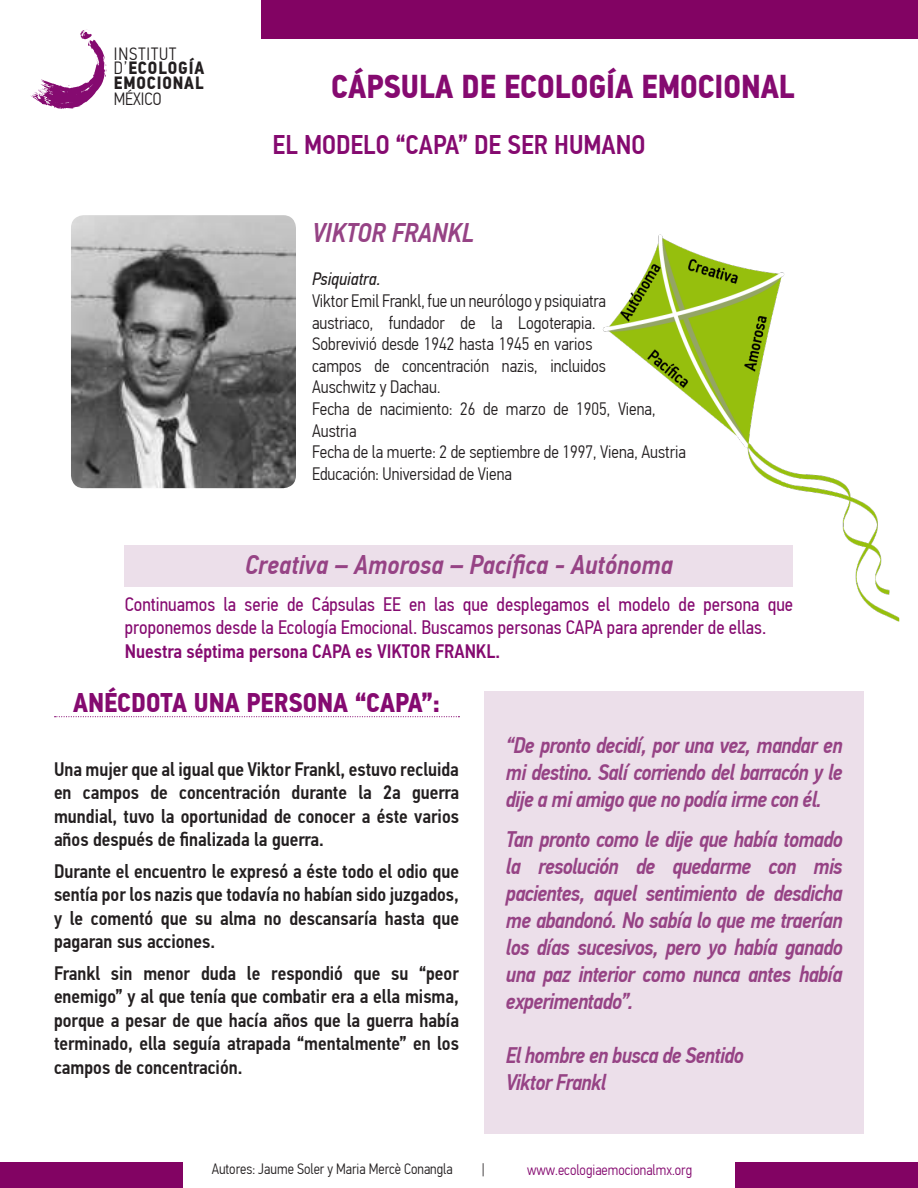
<style>
.page{position:relative;width:918px;height:1188px;background:#fff}
.page>*{position:absolute;margin:0;border:0;box-sizing:border-box;transform-origin:0 0}
.t1{font:700 33px "PF Din Text Cond Pro";color:#850a70}
.Estilo_de_párrafo_2{font:italic 500 27px "PF Din Text Cond Pro";color:#964385}
.t2{font:500 27px "PF Din Text Cond Pro";color:#850a70}
.titulos{font:700 27px "PF Din Text Cond Pro";color:#850a70}
.Estilo_de_párrafo_2-2{font:italic 500 22.5px/27px "PF Din Text Cond Pro";letter-spacing:-.03em;color:#964385;text-align:justify}
.t3{font:500 19.5px/23.4px "PF Din Text Cond Pro";color:#231f20;text-align:justify}
.t4{font:19.5px/23.4px "PF Din Text Cond Pro";color:#850a70}
.t5{font:500 19.5px "PF Din Text Cond Pro";color:#850a70}
.t6{font:300 18px/21.6px "PF Din Text Cond Pro";color:#231f20}
.t7{font:italic 18px "PF Din Text Cond Pro";color:#231f20}
.t8{font:700 17.85px/14.7px "PF Din Text Cond Pro";letter-spacing:.05em;color:#231f20}
.t9{font:300 17.7px "PF Din Text Cond Pro";color:#231f20}
.t10{font:300 15px "PF Din Text Cond Pro";color:#231f20}
.t11{font:300 15px "PF Din Text Cond Pro";color:#850a70}
.s1{font-weight:300}
</style>
<div class="page">
<svg style="left:30px;top:30px;width:76px;height:79px"></svg>
<div style="left:262px;top:0;width:656px;height:39px;background:#820363"></div>
<div style="left:735px;top:1162px;width:183px;height:26px;background:#820363"></div>
<div style="left:0;top:1162px;width:183px;height:26px;background:#820363"></div>
<div style="left:125px;top:545px;width:668px;height:41px;background:#ecdfea"></div>
<div style="left:485px;top:692px;width:379px;height:442px;background:#ecdfea"></div>
<svg style="left:55px;top:716px;width:404px;height:1px"></svg>
<img style="left:594px;top:234px;width:305px;height:388px">
<img style="left:71px;top:215px;width:225px;height:273px">
<p class="t8" style="left:114px;top:47px;width:92px"><span class="s1">INSTITUT<br>D’</span>ECOLOGÍA<br>EMOCIONAL</p>
<p class="t9" style="left:114px;top:89px;width:49px">MÉXICO</p>
<p class="t1" style="left:331px;top:67px;width:465px">CÁPSULA DE ECOLOGÍA EMOCIONAL</p>
<p class="t2" style="left:273px;top:129px;width:374px">EL MODELO “CAPA” DE SER HUMANO</p>
<p class="Estilo_de_párrafo_2" style="left:312px;top:217px;width:164px">VIKTOR FRANKL</p>
<p class="t7" style="left:312px;top:269px;width:70px">Psiquiatra.</p>
<p class="t6" style="left:312px;top:290px;width:295px">Viktor Emil Frankl, fue un neurólogo y psiquiatra austriaco, fundador de la Logoterapia.<br>Sobrevivió desde 1942 hasta 1945 en varios campos de concentración nazis, incluidos Auschwitz y Dachau.</p>
<p class="t6" style="left:312px;top:398px;width:345px">Fecha de nacimiento: 26 de marzo de 1905, Viena,<br>Austria</p>
<p class="t6" style="left:312px;top:441px;width:375px">Fecha de la muerte: 2 de septiembre de 1997, Viena, Austria</p>
<p class="t6" style="left:312px;top:463px;width:202px">Educación: Universidad de Viena</p>
<p class="Estilo_de_párrafo_2" style="left:245px;top:549px;width:429px">Creativa – Amorosa – Pacífica - Autónoma</p>
<p class="t4" style="left:125px;top:593px;width:670px">Continuamos la serie de Cápsulas EE en las que desplegamos el modelo de persona que proponemos desde la Ecología Emocional. Buscamos personas CAPA para aprender de ellas.</p>
<p class="t5" style="left:125px;top:639px;width:377px">Nuestra séptima persona CAPA es VIKTOR FRANKL.</p>
<p class="titulos" style="left:73px;top:686px;width:368px">ANÉCDOTA UNA PERSONA “CAPA”:</p>
<p class="t3" style="left:54px;top:757px;width:407px">Una mujer que al igual que Viktor Frankl, estuvo recluida en campos de concentración durante la 2a guerra mundial, tuvo la oportunidad de conocer a éste varios años después de finalizada la guerra.</p>
<p class="t3" style="left:54px;top:860px;width:407px">Durante el encuentro le expresó a éste todo el odio que sentía por los nazis que todavía no habían sido juzgados, y le comentó que su alma no descansaría hasta que pagaran sus acciones.</p>
<p class="t3" style="left:54px;top:962px;width:407px">Frankl sin menor duda le respondió que su “peor enemigo” y al que tenía que combatir era a ella misma, porque a pesar de que hacía años que la guerra había terminado, ella seguía atrapada “mentalmente” en los campos de concentración.</p>
<p class="Estilo_de_párrafo_2-2" style="left:506px;top:732px;width:338px">“De pronto decidí, por una vez, mandar en mi destino. Salí corriendo del barracón y le dije a mi amigo que no podía irme con él.</p>
<p class="Estilo_de_párrafo_2-2" style="left:506px;top:826px;width:338px">Tan pronto como le dije que había tomado la resolución de quedarme con mis pacientes, aquel sentimiento de desdicha me abandonó. No sabía lo que me traerían los días sucesivos, pero yo había ganado una paz interior como nunca antes había experimentado”.</p>
<p class="Estilo_de_párrafo_2-2" style="left:506px;top:1042px;width:239px">El hombre en busca de Sentido</p>
<p class="Estilo_de_párrafo_2-2" style="left:506px;top:1069px;width:102px">Viktor Frankl</p>
<p class="t10" style="left:212px;top:1160px;width:243px">Autores: Jaume Soler y Maria Mercè Conangla</p>
<p class="t10" style="left:482px;top:1160px;width:4px">|</p>
<p class="t11" style="left:527px;top:1162px;width:167px">www.ecologiaemocionalmx.org</p>
</div>
